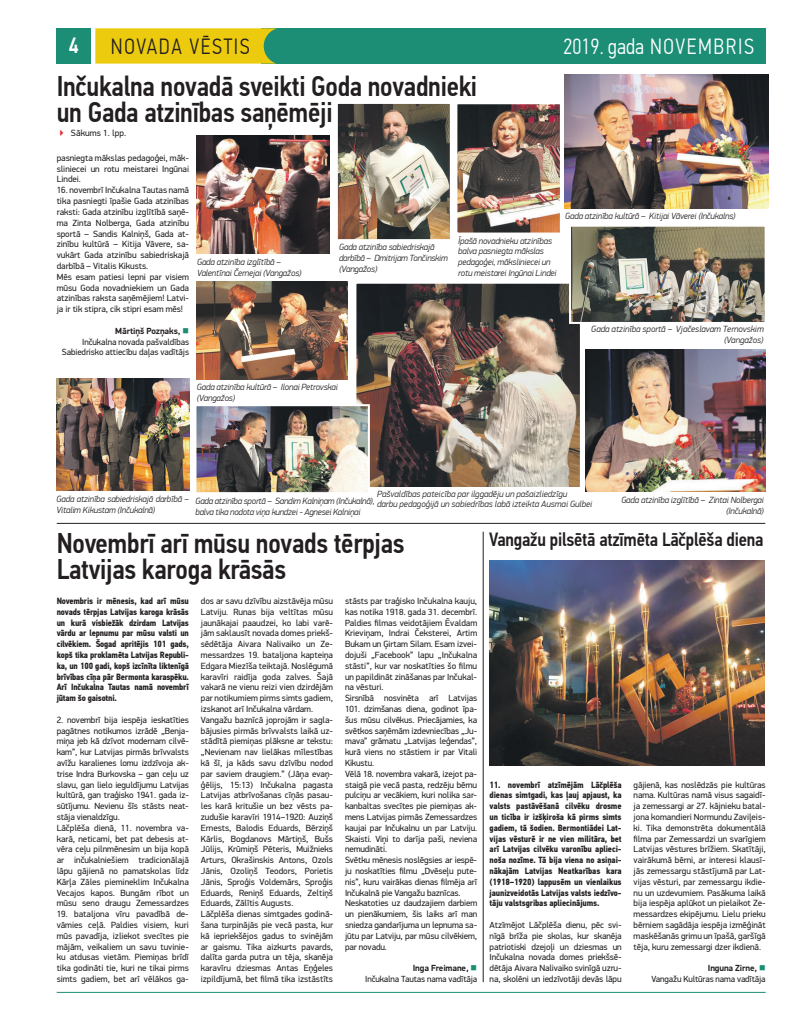
<style>
.page{position:relative;width:794px;height:1021px;background:#fff}
.page>*{position:absolute;margin:0;border:0;box-sizing:border-box;transform-origin:0 0}
.t1{font:500 28.4px/26.3px "PF Din Text Cond Pro";letter-spacing:-.01em;color:#231f20}
.t2{font:300 24px "PF Din Text Cond Pro";color:#fff;scale:.95 1}
.t3{font:300 22px "PF Din Text Cond Pro";letter-spacing:.075em;color:#fff}
.t4{font:300 22px "PF Din Text Cond Pro";letter-spacing:.075em;color:#231f20}
.t5{font:500 19.1px "PF Din Text Cond Pro";letter-spacing:-.01em;color:#231f20}
.t6{font:9px/10.8px "PF Din Display Pro";color:#231f20;text-align:justify}
.t7{font:700 9px/10.8px "PF Din Text Cond Pro";letter-spacing:-.02em;color:#231f20;text-align:justify}
.t8{font:italic 300 9px/10.8px "PF Din Display Pro";letter-spacing:-.01em;color:#231f20}
.t9{font:8.9px/10.8px "PF Din Display Pro";letter-spacing:-.005em;color:#231f20;text-align:right}
.s1{color:#ee1e23}
.s2{font-weight:700}
.s3{color:#1c8e76}
</style>
<div class="page">
<div style="left:261px;top:28px;width:504px;height:36px;background:#1c8e76"></div>
<svg style="left:95px;top:28px;width:182px;height:36px;background:#e1c819"></svg>
<div style="left:57px;top:28px;width:34px;height:36px;background:#1c8e76"></div>
<hr style="left:57px;top:991px;width:708px;height:1px;background:#1c8e76">
<img style="left:357px;top:285px;width:222px;height:201px">
<div style="left:354px;top:282px;width:228px;height:207px;border:2px solid #fff"></div>
<img style="left:197px;top:135px;width:132px;height:118px">
<img style="left:197px;top:407px;width:170px;height:84px">
<div style="left:194px;top:404px;width:176px;height:90px;border:2px solid #fff"></div>
<img style="left:197px;top:281px;width:150px;height:98px">
<img style="left:57px;top:378px;width:132px;height:112px">
<img style="left:564px;top:74px;width:204px;height:135px">
<img style="left:585px;top:349px;width:180px;height:142px">
<img style="left:339px;top:105px;width:110px;height:133px">
<div style="left:335px;top:101px;width:118px;height:141px;border:3px solid #fff"></div>
<img style="left:458px;top:105px;width:101px;height:126px">
<div style="left:454px;top:101px;width:109px;height:134px;border:3px solid #fff"></div>
<img style="left:572px;top:228px;width:191px;height:93px">
<div style="left:569px;top:225px;width:197px;height:99px;border:2px solid #fff"></div>
<hr style="left:57px;top:523px;width:708px;height:1px;background:#231f20">
<hr style="left:483px;top:531px;width:1px;height:451px;background:#231f20">
<img style="left:489px;top:560px;width:275px;height:206px">
<h2 class="t2" style="left:69px;top:33px;width:12px">4</h2>
<h3 class="t4" style="left:111px;top:34px;width:140px">NOVADA VĒSTIS</h3>
<h3 class="t3" style="left:563px;top:34px;width:192px">2019. GADA NOVEMBRIS</h3>
<h1 class="t1" style="left:57px;top:73px;width:422px">Inčukalna novadā sveikti Goda novadnieki un Gada atzinības saņēmēji</h1>
<p class="t6" style="left:57px;top:128px;width:71px"><span class="s1">✔</span> Sākums 1. lpp.</p>
<p class="t6" style="left:57px;top:152px;width:134px">pasniegta mākslas pedagoģei, māk&shy;sliniecei un rotu meistarei Ingūnai Lindei.</p>
<p class="t6" style="left:57px;top:185px;width:134px;text-align:left">16. novembrī Inčukalna Tautas namā tika pasniegti īpašie Gada atzinības raksti: Gada atzinību izglītībā saņē&shy;ma Zinta Nolberga, Gada atzinību sportā – Sandis Kalniņš, Gada at&shy;zinību kultūrā – Kitija Vāvere, sa&shy;vukārt Gada atzinību sabiedriskajā darbībā – Vitalis Kikusts.<br>Mēs esam patiesi lepni par visiem mūsu Goda novadniekiem un Gada atzinības raksta saņēmējiem! Latvi&shy;ja ir tik stipra, cik stipri esam mēs!</p>
<p class="t9" style="left:62px;top:325px;width:129px"><span class="s2">Mārtiņš Pozņaks,</span> <span class="s3">■<br></span>Inčukalna novada pašvaldības<br>Sabiedrisko attiecību daļas vadītājs</p>
<p class="t8" style="left:197px;top:257px;width:106px">Gada atzinība izglītībā –<br>Valentīnai Černejai (Vangažos)</p>
<p class="t8" style="left:339px;top:241px;width:110px">Gada atzinība sabiedriskajā darbībā – Dmitrijam Tončinskim (Vangažos)</p>
<p class="t8" style="left:458px;top:235px;width:100px">Īpašā novadnieku atzinības balva pasniegta mākslas pedagoģei, māksliniecei un rotu meistarei Ingūnai Lindei</p>
<p class="t8" style="left:565px;top:210px;width:172px">Gada atzinība kultūrā – Kitijai Vāverei (Inčukalns)</p>
<p class="t8" style="left:591px;top:323px;width:174px;text-align:right">Gada atzinība sportā – Vjačeslavam Ternovskim (Vangažos)</p>
<p class="t8" style="left:197px;top:381px;width:143px">Gada atzinība kultūrā – Ilonai Petrovskai (Vangažos)</p>
<p class="t8" style="left:377px;top:488px;width:217px">Pašvaldības pateicība par ilggadēju un pašaizliedzīgu<br>darbu pedagoģijā un sabiedrības labā izteikta Ausmai Gulbei</p>
<p class="t8" style="left:57px;top:493px;width:134px">Gada atzinība sabiedriskajā darbībā –<br>Vitalim Kikustam (Inčukalnā)</p>
<p class="t8" style="left:195px;top:495px;width:181px">Gada atzinība sportā – Sandim Kalniņam (Inčukalnā), balva tika nodota viņa kundzei - Agnesei Kalniņai</p>
<p class="t8" style="left:621px;top:494px;width:144px;text-align:right">Gada atzinība izglītībā – Zintai Nolbergai (Inčukalnā)</p>
<h1 class="t1" style="left:57px;top:530px;width:349px">Novembrī arī mūsu novads tērpjas<br>Latvijas karoga krāsās</h1>
<p class="t7" style="left:57px;top:595px;width:134px">Novembris ir mēnesis, kad arī mūsu novads tērpjas Latvijas karoga krāsās un kurā visbiežāk dzirdam Latvijas vārdu ar lepnumu par mūsu valsti un cilvēkiem. Šogad apritējis 101 gads, kopš tika proklamēta Latvijas Republi&shy;ka, un 100 gadi, kopš izcīnīta liktenīgā brīvības cīņa pār Bermonta karaspēku.<br>Arī Inčukalna Tautas namā novembrī jūtam šo gaisotni.</p>
<p class="t6" style="left:57px;top:714px;width:134px;text-align:left">2. novembrī bija iespēja ieskatīties pagātnes notikumos izrādē „Benja&shy;miņa jeb kā dzīvot modernam cilvē&shy;kam”, kur Latvijas pirmās brīvvalsts avīžu karalienes lomu izdzīvoja ak&shy;trise Indra Burkovska – gan ceļu uz slavu, gan lielo ieguldījumu Latvijas kultūrā, gan traģisko 1941. gada iz&shy;sūtījumu. Nevienu šīs stāsts neat&shy;stāja vienaldzīgu.<br>Lāčplēša dienā, 11. novembra va&shy;karā, neticami, bet pat debesis at&shy;vēra ceļu pilnmēnesim un bija kopā ar inčukalniešiem tradicionālajā lāpu gājienā no pamatskolas līdz Kārļa Zāles piemineklim Inčukalna Vecajos kapos. Bungām rībot un mūsu seno draugu Zemessardzes</p>
<p class="t6" style="left:57px;top:908px;width:134px">19. bataljona vīru pavadībā de&shy;vāmies ceļā. Paldies visiem, kuri mūs pavadīja, izliekot svecītes pie mājām, veikaliem un savu tuvinie&shy;ku atdusas vietām. Piemiņas brīdī tika godināti tie, kuri ne tikai pirms simts gadiem, bet arī vēlākos ga-</p>
<p class="t6" style="left:201px;top:595px;width:134px;text-align:left">dos ar savu dzīvību aizstāvēja mūsu Latviju. Runas bija veltītas mūsu jaunākajai paaudzei, ko labi varē&shy;jām saklausīt novada domes priekš&shy;sēdētāja Aivara Nalivaiko un Ze&shy;messardzes 19. bataljona kapteiņa Edgara Miezīša teiktajā. Noslēgumā karavīri raidīja goda zalves. Šajā vakarā ne vienu reizi vien dzirdējām par notikumiem pirms simts gadiem, izskanot arī Inčukalna vārdam.<br>Vangažu baznīcā joprojām ir sagla&shy;bājusies pirmās brīvvalsts laikā uz&shy;stādītā piemiņas plāksne ar tekstu: „Nevienam nav lielākas mīlestības kā šī, ja kāds savu dzīvību nodod par saviem draugiem.” (Jāņa evaņ&shy;ģēlijs, 15:13) Inčukalna pagasta Latvijas atbrīvošanas cīņās pasau&shy;les karā kritušie un bez vēsts pa&shy;zudušie karavīri 1914–1920: Auziņš Ernests, Balodis Eduards, Bērziņš Kārlis, Bogdanovs Mārtiņš, Bušs Jūlijs, Krūmiņš Pēteris, Muižnieks Arturs, Okrašinskis Antons, Ozols Jānis, Ozoliņš Teodors, Porietis Jānis, Sproģis Voldemārs, Sproģis Eduards, Reniņš Eduards, Zeltiņš Eduards, Zālītis Augusts.<br>Lāčplēša dienas simtgades godinā&shy;šana turpinājās pie vecā pasta, kur kā iepriekšējos gadus to svinējām ar gaismu. Tika aizkurts pavards, dalīta garda putra un tēja, skanēja karavīru dziesmas Antas Eņģeles izpildījumā, bet filmā tika izstāstīts</p>
<p class="t6" style="left:345px;top:595px;width:134px;text-align:left">stāsts par traģisko Inčukalna kauju, kas notika 1918. gada 31. decembrī.<br>Paldies filmas veidotājiem Ēvaldam Krieviņam, Indrai Čeksterei, Artim Bukam un Ģirtam Silam. Esam izvei&shy;dojuši „Facebook” lapu „Inčukalna stāsti”, kur var noskatīties šo filmu un papildināt zināšanas par Inčukal&shy;na vēsturi.<br>Sirsnībā nosvinēta arī Latvijas 101. dzimšanas diena, godinot īpa&shy;šus mūsu cilvēkus. Priecājamies, ka svētkos saņēmām izdevniecības „Ju&shy;mava” grāmatu „Latvijas leģendas”, kurā viens no stāstiem ir par Vitali Kikustu.<br>Vēlā 18. novembra vakarā, izejot pa&shy;staigā pie vecā pasta, redzēju bērnu pulciņu ar vecākiem, kuri nolika sar&shy;kanbaltas svecītes pie piemiņas ak&shy;mens Latvijas pirmās Zemessardzes kaujai par Inčukalnu un par Latviju.<br>Skaisti. Viņi to darīja paši, neviena nemudināti.<br>Svētku mēnesis noslēgsies ar iespē&shy;ju noskatīties filmu „Dvēseļu pute&shy;nis”, kuru vairākas dienas filmēja arī Inčukalnā pie Vangažu baznīcas.<br>Neskatoties uz daudzajiem darbiem un pienākumiem, šis laiks arī man sniedza gandarījuma un lepnuma sa&shy;jūtu par Latviju, par mūsu cilvēkiem, par novadu.</p>
<p class="t9" style="left:365px;top:962px;width:113px"><span class="s2">Inga Freimane,</span> <span class="s3">■<br></span>Inčukalna Tautas nama vadītāja</p>
<h3 class="t5" style="left:489px;top:527px;width:276px">Vangažu pilsētā atzīmēta Lāčplēša diena</h3>
<p class="t7" style="left:489px;top:779px;width:133px">11. novembrī atzīmējām Lāčplēša dienas simtgadi, kas ļauj apjaust, ka valsts pastāvēšanā cilvēku drosme un ticība ir izšķiroša kā pirms simts gadiem, tā šodien. Bermontiādei Lat&shy;vijas vēsturē ir ne vien militāra, bet arī Latvijas cilvēku varonību aplieci&shy;noša nozīme. Tā bija viena no asiņai&shy;nākajām Latvijas Neatkarības kara (1918–1920) lappusēm un vienlaikus jaunizveidotās Latvijas valsts iedzīvo&shy;tāju valstsgribas apliecinājums.</p>
<p class="t6" style="left:489px;top:919px;width:133px">Atzīmējot Lāčplēša dienu, pēc svi&shy;nīgā brīža pie skolas, kur skanēja patriotiski dzejoļi un dziesmas un Inčukalna novada domes priekšsē&shy;dētāja Aivara Nalivaiko svinīgā uzru&shy;na, skolēni un iedzīvotāji devās lāpu</p>
<p class="t6" style="left:633px;top:779px;width:133px">gājienā, kas noslēdzās pie kultūras nama. Kultūras namā visus sagaidī&shy;ja zemessargi ar 27. kājnieku batal&shy;jona komandieri Normundu Zaviļeis&shy;ki. Tika demonstrēta dokumentālā filma par Zemessardzi un svarīgiem Latvijas vēstures brīžiem. Skatītāji, vairākumā bērni, ar interesi klausī&shy;jās zemessargu stāstījumā par Lat&shy;vijas vēsturi, par zemessargu ikdie&shy;nu un uzdevumiem. Pasākuma laikā bija iespēja aplūkot un pielaikot Ze&shy;messardzes ekipējumu. Lielu prieku bērniem sagādāja iespēja izmēģināt maskēšanās grimu un īpašā, garšīgā tēja, kuru zemessargi dzer ikdienā.</p>
<p class="t9" style="left:651px;top:962px;width:116px"><span class="s2">Inguna Zirne,</span> <span class="s3">■<br></span>Vangažu Kultūras nama vadītāja</p>
</div>
